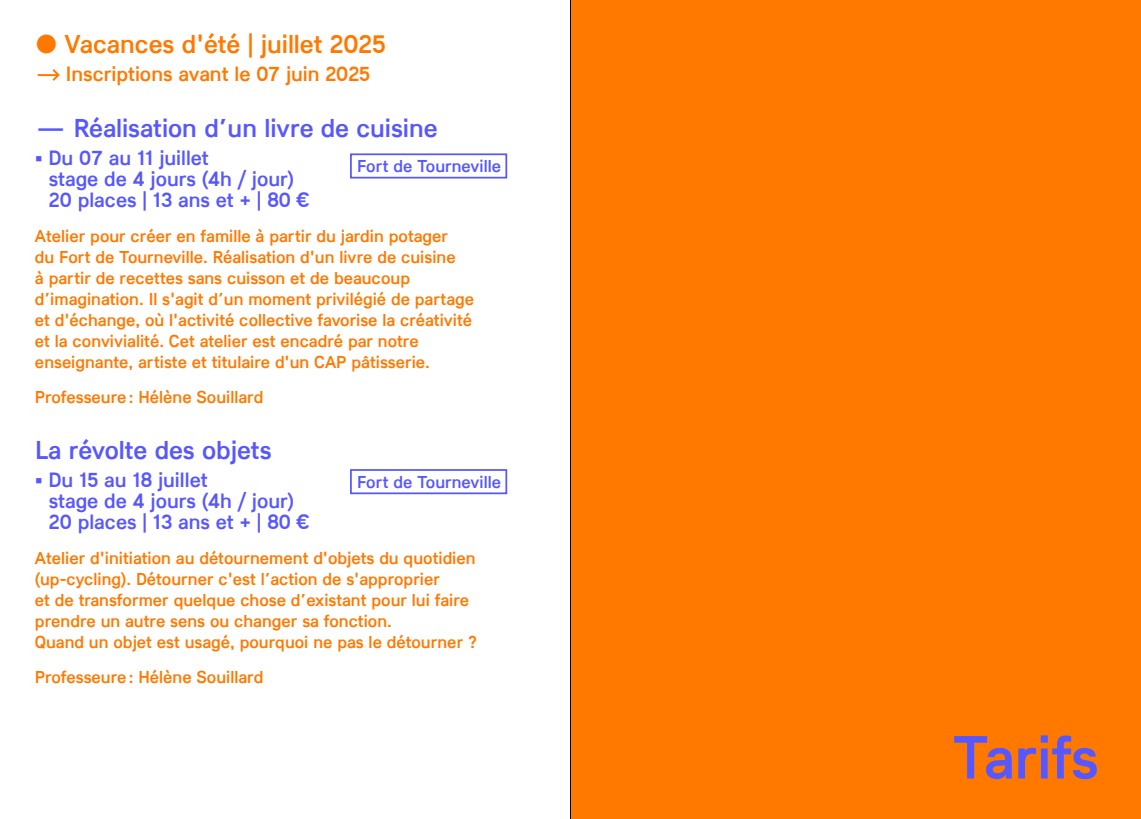
<style>
.page{position:relative;width:1141px;height:819px;background:#fff}
.page>*{position:absolute;margin:0;border:0;box-sizing:border-box;transform-origin:0 0}
.t1{font:500 61.25px "Lunchtype";color:#5757ff}
.t2{font:500 26.25px "Lunchtype";color:#5757ff}
.t3{font:500 26.25px "Lunchtype";color:#ff7900}
.t4{font:500 21px/21px "Lunchtype";color:#5757ff}
.t5{font:500 21px "Lunchtype";color:#ff7900}
.t6{font:500 17.5px/21px "Lunchtype";color:#ff7900}
.t7{font:500 17.5px "Lunchtype";color:#5757ff}
.s1{font-family:"Karrik";font-weight:400}
</style>
<div class="page">
<svg style="left:52px;top:69px;width:8px;height:12px"></svg>
<div style="left:350px;top:153px;width:157px;height:25px;border:2px solid #5757ff"></div>
<div style="left:350px;top:469px;width:157px;height:25px;border:2px solid #5757ff"></div>
<div style="left:571px;top:0;width:570px;height:819px;background:#ff7900"></div>
<hr style="left:570px;top:0;width:1px;height:819px;background:#000">
<h2 class="t3" style="left:35px;top:28px;width:352px">• Vacances d'été | juillet 2025</h2>
<p class="t5" style="left:35px;top:61px;width:337px">— Inscriptions avant le 07 juin 2025</p>
<h2 class="t2" style="left:35px;top:112px;width:404px">— Réalisation d’un livre de cuisine</h2>
<p class="t4" style="left:49px;top:149px;width:262px;text-indent:-14px"><span class="s1">•</span> Du 07 au 11 juillet<br>stage de 4 jours (4h / jour)<br>20 places | 13 ans et + | 80 €</p>
<p class="t7" style="left:357px;top:155px;width:145px">Fort de Tourneville</p>
<p class="t6" style="left:35px;top:226px;width:441px">Atelier pour créer en famille à partir du jardin potager<br>du Fort de Tourneville. Réalisation d'un livre de cuisine<br>à partir de recettes sans cuisson et de beaucoup d’imagination. Il s'agit d’un moment privilégié de partage et d'échange, où l'activité collective favorise la créativité et la convivialité. Cet atelier est encadré par notre enseignante, artiste et titulaire d'un CAP pâtisserie.</p>
<p class="t6" style="left:35px;top:387px;width:230px">Professeure : Hélène Souillard</p>
<h2 class="t2" style="left:35px;top:439px;width:238px">La révolte des objets</h2>
<p class="t4" style="left:49px;top:471px;width:262px;text-indent:-14px"><span class="s1">•</span> Du 15 au 18 juillet<br>stage de 4 jours (4h / jour)<br>20 places | 13 ans et + | 80 €</p>
<p class="t7" style="left:357px;top:471px;width:145px">Fort de Tourneville</p>
<p class="t6" style="left:35px;top:548px;width:443px">Atelier d'initiation au détournement d'objets du quotidien (up-cycling). Détourner c'est l’action de s'approprier<br>et de transformer quelque chose d’existant pour lui faire prendre un autre sens ou changer sa fonction.<br>Quand un objet est usagé, pourquoi ne pas le détourner ?</p>
<p class="t6" style="left:35px;top:667px;width:230px">Professeure : Hélène Souillard</p>
<h1 class="t1" style="left:954px;top:720px;width:147px">Tarifs</h1>
</div>
